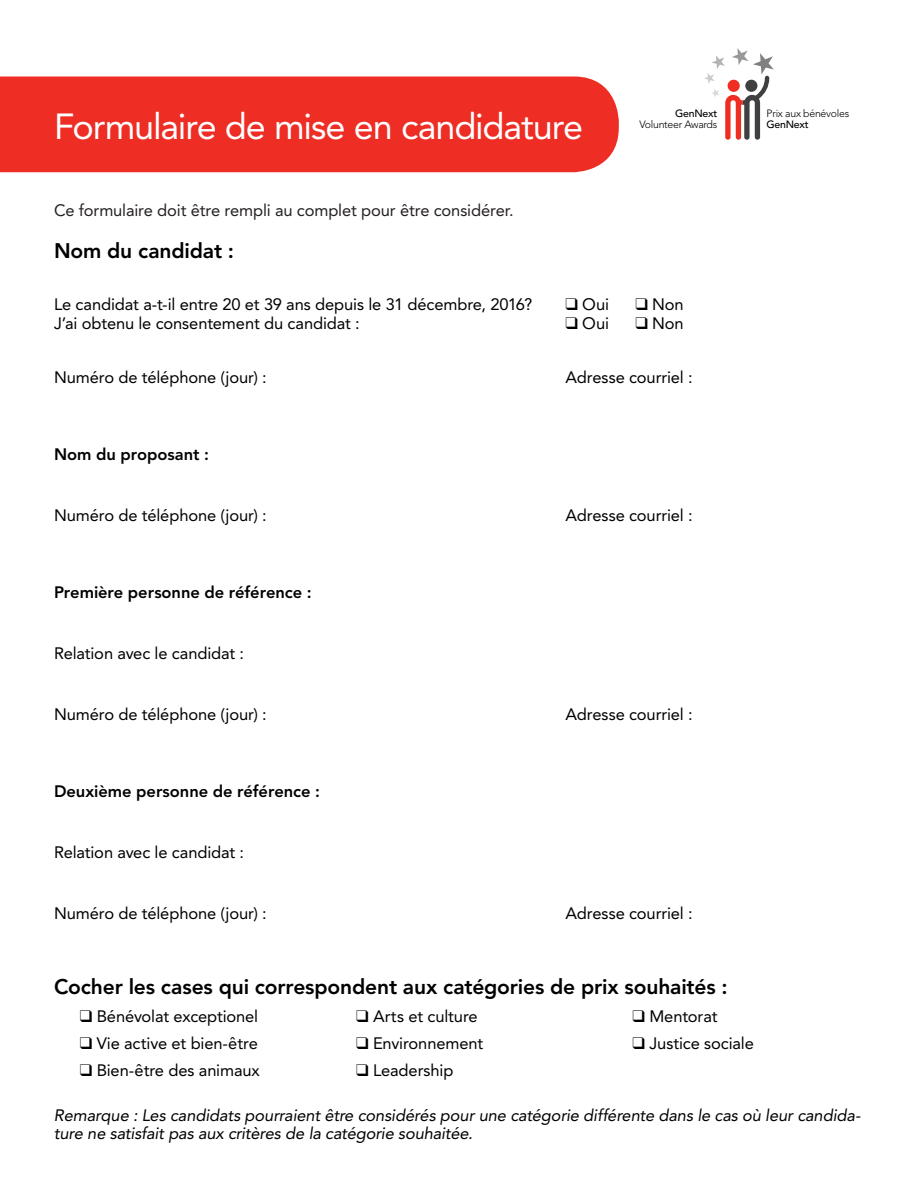
<style>
.page{position:relative;width:918px;height:1188px;background:#fff}
.page>*{position:absolute;margin:0;border:0;box-sizing:border-box;transform-origin:0 0}
.t1{font:36px "Avenir LT Std";letter-spacing:-.03em;color:#fff}
.t2{font:800 21px "Avenir LT Std";letter-spacing:-.005em;color:#000}
.t3{font:16.5px "Avenir LT Std";letter-spacing:-.005em;color:#000}
.t4{font:italic 16.5px/18px "Avenir LT Std";letter-spacing:-.01em;color:#000}
.t5{font:800 16.5px "Avenir LT Std";letter-spacing:-.005em;color:#000}
.t6{font:16.5px "Avenir LT Std";letter-spacing:-.01em;color:#231f20}
.t7{font:300 10.5px "Avenir LT Std";letter-spacing:-.025em;color:#000}
.t8{font:500 10.5px "Avenir LT Std";letter-spacing:-.025em;color:#000}
</style>
<div class="page">
<div style="left:0;top:76px;width:619px;height:96px;background:#ee2e24"></div>
<svg style="left:704px;top:48px;width:70px;height:92px"></svg>
<h1 class="t1" style="left:54px;top:105px;width:531px">Formulaire de mise en candidature</h1>
<p class="t8" style="left:675px;top:107px;width:43px">GenNext</p>
<p class="t7" style="left:639px;top:118px;width:79px">Volunteer Awards</p>
<p class="t7" style="left:767px;top:107px;width:84px">Prix aux bénévoles</p>
<p class="t8" style="left:767px;top:118px;width:43px">GenNext</p>
<p class="t6" style="left:54px;top:200px;width:461px">Ce formulaire doit être rempli au complet pour être considérer.</p>
<p class="t2" style="left:54px;top:238px;width:182px">Nom du candidat :</p>
<p class="t3" style="left:54px;top:294px;width:480px">Le candidat a-t-il entre 20 et 39 ans depuis le 31 décembre, 2016?</p>
<p class="t3" style="left:566px;top:294px;width:45px">❑ Oui</p>
<p class="t3" style="left:635px;top:294px;width:50px">❑ Non</p>
<p class="t3" style="left:54px;top:314px;width:307px">J’ai obtenu le consentement du candidat :</p>
<p class="t3" style="left:566px;top:314px;width:45px">❑ Oui</p>
<p class="t3" style="left:635px;top:314px;width:50px">❑ Non</p>
<p class="t3" style="left:54px;top:368px;width:214px">Numéro de téléphone (jour) :</p>
<p class="t3" style="left:566px;top:368px;width:129px">Adresse courriel :</p>
<p class="t5" style="left:54px;top:445px;width:156px">Nom du proposant :</p>
<p class="t3" style="left:54px;top:506px;width:214px">Numéro de téléphone (jour) :</p>
<p class="t3" style="left:566px;top:506px;width:129px">Adresse courriel :</p>
<p class="t5" style="left:54px;top:583px;width:259px">Première personne de référence :</p>
<p class="t3" style="left:54px;top:644px;width:192px">Relation avec le candidat :</p>
<p class="t3" style="left:54px;top:704px;width:214px">Numéro de téléphone (jour) :</p>
<p class="t3" style="left:566px;top:704px;width:129px">Adresse courriel :</p>
<p class="t5" style="left:54px;top:782px;width:267px">Deuxième personne de référence :</p>
<p class="t3" style="left:54px;top:842px;width:192px">Relation avec le candidat :</p>
<p class="t3" style="left:54px;top:903px;width:214px">Numéro de téléphone (jour) :</p>
<p class="t3" style="left:566px;top:903px;width:129px">Adresse courriel :</p>
<p class="t2" style="left:54px;top:974px;width:675px">Cocher les cases qui correspondent aux catégories de prix souhaités :</p>
<p class="t3" style="left:80px;top:1007px;width:180px">❑ Bénévolat exceptionel</p>
<p class="t3" style="left:80px;top:1034px;width:179px">❑ Vie active et bien-être</p>
<p class="t3" style="left:80px;top:1060px;width:181px">❑ Bien-être des animaux</p>
<p class="t3" style="left:356px;top:1007px;width:123px">❑ Arts et culture</p>
<p class="t3" style="left:356px;top:1034px;width:129px">❑ Environnement</p>
<p class="t3" style="left:356px;top:1060px;width:99px">❑ Leadership</p>
<p class="t3" style="left:633px;top:1007px;width:86px">❑ Mentorat</p>
<p class="t3" style="left:633px;top:1034px;width:123px">❑ Justice sociale</p>
<p class="t4" style="left:54px;top:1106px;width:808px">Remarque : Les candidats pourraient être considérés pour une catégorie différente dans le cas où leur candida&shy;ture ne satisfait pas aux critères de la catégorie souhaitée.</p>
</div>
